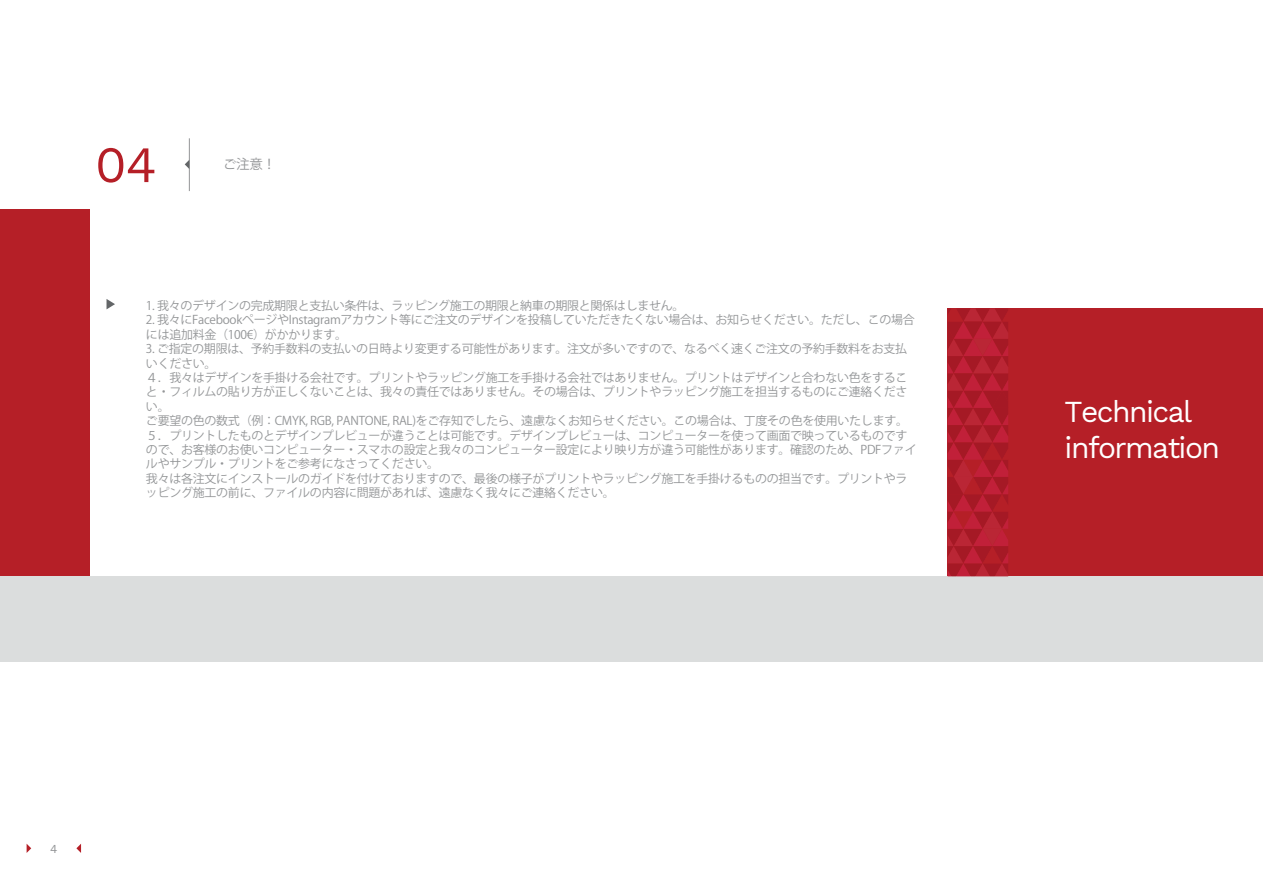
<style>
.page{position:relative;width:1263px;height:893px;background:#fff}
.page>*{position:absolute;margin:0;border:0;box-sizing:border-box;transform-origin:0 0}
.t1{font:51px "Work Sans";color:#b51f27}
.t2{font:30px/36px "Work Sans";letter-spacing:-.055em;color:#fff}
.t3{font:13.5px "Koz Go Pr 6 N";color:#939597}
.t4{font:12px/14.4px "Koz Go Pr 6 N";letter-spacing:-.025em;color:#939597}
.t5{font:12px "Work Sans";color:#939597}
</style>
<div class="page">
<div style="left:0;top:210px;width:89px;height:366px;background:#b51f27"></div>
<svg style="left:107px;top:299px;width:8px;height:10px"></svg>
<hr style="left:189px;top:138px;width:1px;height:53px;background:#939597">
<svg style="left:185px;top:160px;width:4px;height:9px"></svg>
<div style="left:0;top:576px;width:1263px;height:85px;background:#dbdddd"></div>
<div style="left:1008px;top:308px;width:255px;height:268px;background:#b51f27"></div>
<svg style="left:948px;top:308px;width:60px;height:268px;background:#b11d2d"></svg>
<svg style="left:76px;top:844px;width:5px;height:9px"></svg>
<svg style="left:27px;top:844px;width:4px;height:9px"></svg>
<h1 class="t1" style="left:95px;top:126px;width:63px">04</h1>
<p class="t3" style="left:223px;top:157px;width:54px">ご注意！</p>
<p class="t4" style="left:146px;top:299px;width:540px">1. 我々のデザインの完成期限と支払い条件は、ラッピング施工の期限と納車の期限と関係はしません。</p>
<p class="t4" style="left:146px;top:313px;width:770px">2. 我々にFacebookページやInstagramアカウント等にご注文のデザインを投稿していただきたくない場合は、お知らせください。ただし、この場合には追加料金（100€）がかかります。</p>
<p class="t4" style="left:146px;top:342px;width:772px">3. ご指定の期限は、予約手数料の支払いの日時より変更する可能性があります。注文が多いですので、なるべく速くご注文の予約手数料をお支払いください。<br>４．我々はデザインを手掛ける会社です。プリントやラッピング施工を手掛ける会社ではありません。プリントはデザインと合わない色をすること・フィルムの貼り方が正しくないことは、我々の責任ではありません。その場合は、プリントやラッピング施工を担当するものにご連絡ください。<br>ご要望の色の数式（例：CMYK, RGB, PANTONE, RAL)をご存知でしたら、遠慮なくお知らせください。この場合は、丁度その色を使用いたします。５．プリントしたものとデザインプレビューが違うことは可能です。デザインプレビューは、コンピューターを使って画面で映っているものですので、お客様のお使いコンピューター・スマホの設定と我々のコンピューター設定により映り方が違う可能性があります。確認のため、PDFファイルやサンプル・プリントをご参考になさってください。<br>我々は各注文にインストールのガイドを付けておりますので、最後の様子がプリントやラッピング施工を手掛けるものの担当です。プリントやラッピング施工の前に、ファイルの内容に問題があれば、遠慮なく我々にご連絡ください。</p>
<p class="t5" style="left:50px;top:839px;width:9px">4</p>
<h2 class="t2" style="left:1065px;top:393px;width:157px">Technical information</h2>
</div>
